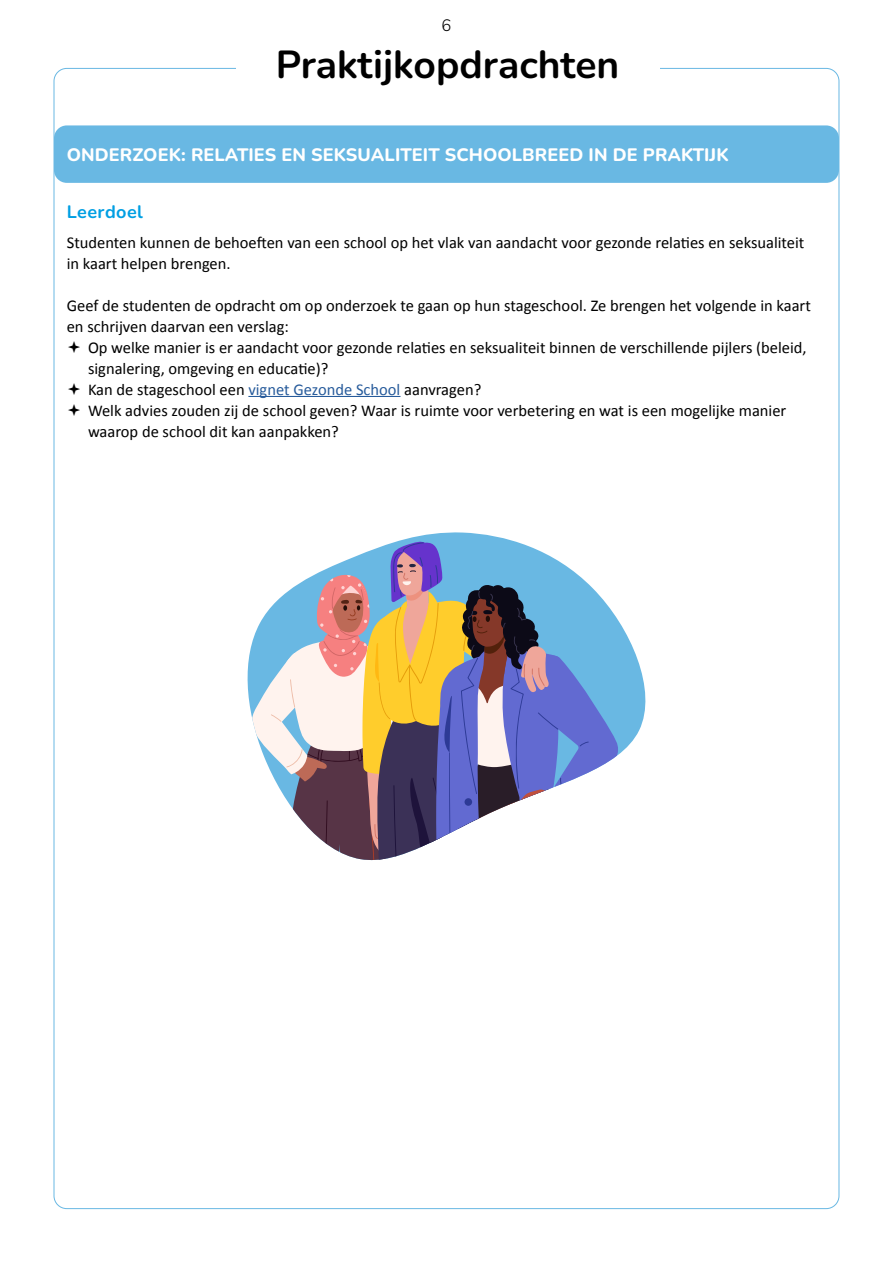
<style>
.page{position:relative;width:893px;height:1263px;background:#fff}
.page>*{position:absolute;margin:0;border:0;box-sizing:border-box;transform-origin:0 0}
.t1{font:700 39px "Nunito";color:#000}
.t2{font:800 18px "Nunito";letter-spacing:.005em;color:#fff}
.t3{font:700 18px "Nunito";letter-spacing:.025em;color:#009fe3}
.t4{font:16.5px/21px "Calibri";color:#000}
.t5{font:300 16.5px "Nunito";color:#000}
.s1{color:#275b9b}
</style>
<div class="page">
<hr style="left:248px;top:396px;width:152px;height:1px;background:#275b9b">
<div style="left:54px;top:125px;width:785px;height:58px;background:#69b8e3;border-radius:13px"></div>
<svg style="left:247px;top:532px;width:399px;height:223px"></svg>
<svg style="left:251px;top:540px;width:367px;height:321px"></svg>
<p class="t5" style="left:442px;top:14px;width:11px">6</p>
<h1 class="t1" style="left:276px;top:37px;width:345px">Praktijkopdrachten</h1>
<p class="t2" style="left:67px;top:142px;width:663px">ONDERZOEK: RELATIES EN SEKSUALITEIT SCHOOLBREED IN DE PRAKTIJK</p>
<p class="t3" style="left:67px;top:199px;width:78px">Leerdoel</p>
<p class="t4" style="left:67px;top:232px;width:739px">Studenten kunnen de behoeften van een school op het vlak van aandacht voor gezonde relaties en seksualiteit in kaart helpen brengen.</p>
<p class="t4" style="left:67px;top:295px;width:746px">Geef de studenten de opdracht om op onderzoek te gaan op hun stageschool. Ze brengen het volgende in kaart en schrijven daarvan een verslag:</p>
<p class="t4" style="left:88px;top:337px;width:720px">Op welke manier is er aandacht voor gezonde relaties en seksualiteit binnen de verschillende pijlers (beleid, signalering, omgeving en educatie)?<br>Kan de stageschool een <span class="s1">vignet Gezonde School</span> aanvragen?<br>Welk advies zouden zij de school geven? Waar is ruimte voor verbetering en wat is een mogelijke manier waarop de school dit kan aanpakken?</p>
</div>
